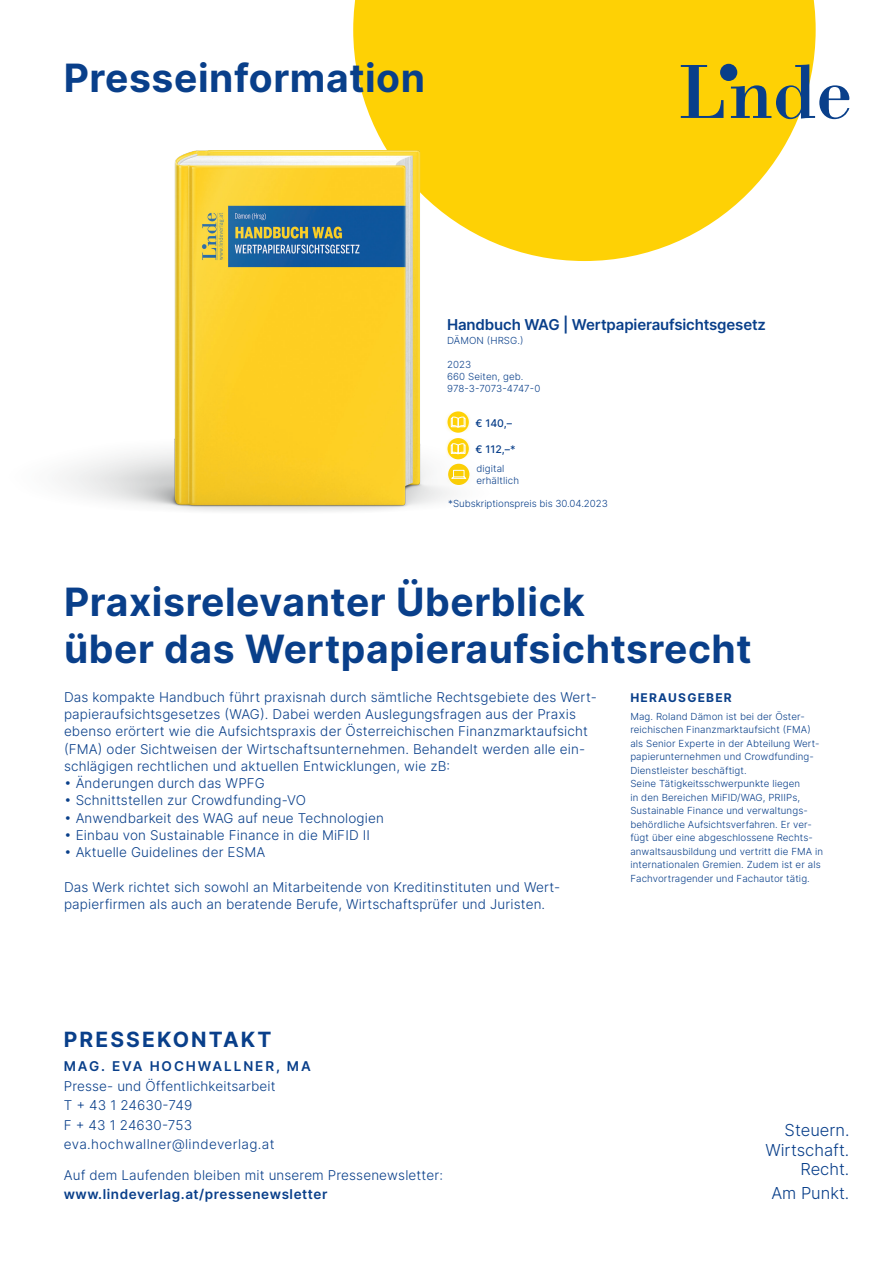
<style>
.page{position:relative;width:893px;height:1263px;background:#fff}
.page>*{position:absolute;margin:0;border:0;box-sizing:border-box;transform-origin:0 0}
.t1{font:700 39px/46.8px "Inter";letter-spacing:.015em;color:#093f8a}
.t2{font:700 21px "Inter";letter-spacing:.1em;color:#093f8a}
.t3{font:300 16.5px/19.5px "Inter";color:#093f8a;text-align:right}
.t4{font:600 15px "Inter";letter-spacing:-.01em;color:#093f8a}
.t5{font:300 13.5px/17.2px "Inter";letter-spacing:.01em;color:#093f8a}
.t6{font:600 13.5px "Inter";letter-spacing:.04em;color:#093f8a}
.t7{font:600 13.5px "Inter";letter-spacing:.14em;color:#093f8a}
.t8{font:700 12px "Inter";letter-spacing:.1em;color:#093f8a}
.t9{font:500 10.5px "Inter";color:#093f8a}
.t10{font:300 9.75px/13.5px "Inter";letter-spacing:.01em;color:#093f8a}
</style>
<div class="page">
<svg style="left:353px;top:0;width:463px;height:232px;background:#fdd520"></svg>
<svg style="left:681px;top:65px;width:42px;height:53px;background:#afa22f"></svg>
<svg style="left:731px;top:64px;width:118px;height:55px"></svg>
<div style="left:720px;top:64px;width:17px;height:17px;background:#093f8a;border-radius:50%"></div>
<img style="left:62px;top:151px;width:635px;height:361px">
<div style="left:445px;top:438px;width:26px;height:21px;background:#fed105;opacity:.75"></div>
<svg style="left:450px;top:443px;width:16px;height:11px"></svg>
<div style="left:445px;top:411px;width:26px;height:22px;background:#fed105;opacity:.75"></div>
<svg style="left:450px;top:416px;width:16px;height:12px"></svg>
<h1 class="t1" style="left:64px;top:54px;width:363px">Presseinformation</h1>
<p class="t4" style="left:447px;top:314px;width:320px">Handbuch WAG | Wertpapieraufsichtsgesetz</p>
<p class="t10" style="left:447px;top:333px;width:78px">DÄMON (HRSG.)</p>
<p class="t10" style="left:447px;top:358px;width:95px;line-height:12px">2023<br>660 Seiten, geb.<br>978-3-7073-4747-0</p>
<p class="t9" style="left:476px;top:415px;width:38px">€ 140,–</p>
<p class="t9" style="left:476px;top:442px;width:41px">€ 112,–*</p>
<p class="t10" style="left:476px;top:463px;width:44px;line-height:12px">digital erhältlich</p>
<p class="t10" style="left:448px;top:497px;width:161px">*Subskriptionspreis bis 30.04.2023</p>
<h1 class="t1" style="left:64px;top:577px;width:689px">Praxisrelevanter Überblick<br>über das Wertpapieraufsichtsrecht</h1>
<p class="t5" style="left:64px;top:688px;width:534px">Das kompakte Handbuch führt praxisnah durch sämtliche Rechtsgebiete des Wert&shy;papieraufsichtsgesetzes (WAG). Dabei werden Auslegungsfragen aus der Praxis ebenso erörtert wie die Aufsichtspraxis der Österreichischen Finanzmarktaufsicht (FMA) oder Sichtweisen der Wirtschaftsunternehmen. Behandelt werden alle ein&shy;schlägigen rechtlichen und aktuellen Entwicklungen, wie zB:</p>
<p class="t5" style="left:64px;top:774px;width:202px">• Änderungen durch das WPFG</p>
<p class="t5" style="left:64px;top:791px;width:243px">• Schnittstellen zur Crowdfunding-VO</p>
<p class="t5" style="left:64px;top:809px;width:321px">• Anwendbarkeit des WAG auf neue Technologien</p>
<p class="t5" style="left:64px;top:826px;width:307px">• Einbau von Sustainable Finance in die MiFID II</p>
<p class="t5" style="left:64px;top:843px;width:203px">• Aktuelle Guidelines der ESMA</p>
<p class="t5" style="left:64px;top:878px;width:496px">Das Werk richtet sich sowohl an Mitarbeitende von Kreditinstituten und Wert&shy;papierfirmen als auch an beratende Berufe, Wirtschaftsprüfer und Juristen.</p>
<p class="t8" style="left:630px;top:689px;width:103px">HERAUSGEBER</p>
<p class="t10" style="left:630px;top:709px;width:194px">Mag. Roland Dämon ist bei der Öster&shy;reichischen Finanzmarktaufsicht (FMA) als Senior Experte in der Abteilung Wert&shy;papierunternehmen und Crowdfunding-Dienstleister beschäftigt.<br>Seine Tätigkeitsschwerpunkte liegen<br>in den Bereichen MiFID/WAG, PRIIPs, Sustainable Finance und verwaltungs&shy;behördliche Aufsichtsverfahren. Er ver&shy;fügt über eine abgeschlossene Rechts&shy;anwaltsausbildung und vertritt die FMA in internationalen Gremien. Zudem ist er als Fachvortragender und Fachautor tätig.</p>
<h2 class="t2" style="left:64px;top:1024px;width:209px">PRESSEKONTAKT</h2>
<p class="t7" style="left:64px;top:1056px;width:249px">MAG. EVA HOCHWALLNER, MA</p>
<p class="t5" style="left:64px;top:1075px;width:213px;line-height:19.5px">Presse- und Öffentlichkeitsarbeit<br>T + 43 1 24630-749<br>F + 43 1 24630-753 eva.hochwallner@lindeverlag.at</p>
<p class="t5" style="left:64px;top:1166px;width:381px">Auf dem Laufenden bleiben mit unserem Pressenewsletter:</p>
<p class="t6" style="left:64px;top:1184px;width:265px">www.lindeverlag.at/pressenewsletter</p>
<p class="t3" style="left:765px;top:1120px;width:85px">Steuern.<br>Wirtschaft.<br>Recht.</p>
<p class="t3" style="left:771px;top:1183px;width:80px">Am Punkt.</p>
</div>
